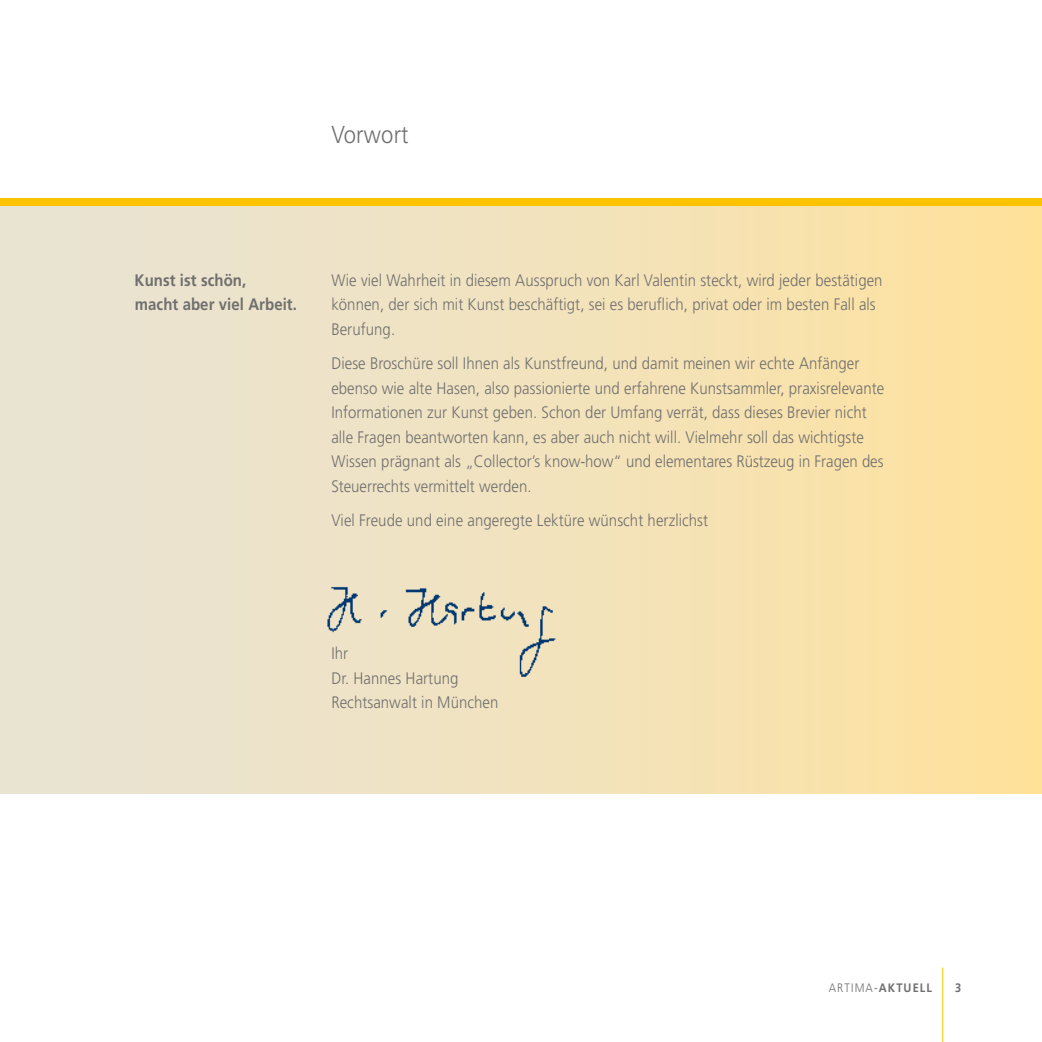
<style>
.page{position:relative;width:1042px;height:1042px;background:#fff}
.page>*{position:absolute;margin:0;border:0;box-sizing:border-box;transform-origin:0 0}
.t1{font:300 24.5px "Frutiger";letter-spacing:.01em;color:#706f6f;scale:.9 1}
.t2{font:300 16.62px/24.5px "Frutiger";letter-spacing:.005em;color:#706f6f;scale:.9 1}
.t3{font:700 16.62px/24.5px "Frutiger";letter-spacing:.005em;color:#706f6f;scale:.9 1}
.t4{font:300 12.25px "Frutiger";letter-spacing:.1em;color:#706f6f;scale:.9 1}
.t5{font:700 12.25px "Frutiger";color:#706f6f;scale:.9 1}
.s1{font-weight:700}
</style>
<div class="page">
<div style="left:0;top:206px;width:1042px;height:588px;background:linear-gradient(to right,#e7e4d8,#fee19f)"></div>
<hr style="left:942px;top:967px;width:1px;height:75px;background:#fdc300">
<div style="left:0;top:198px;width:1042px;height:8px;background:#fdc300"></div>
<img style="left:312px;top:564px;width:256px;height:115px">
<h1 class="t1" style="left:331px;top:125px;width:87px">Vorwort</h1>
<p class="t3" style="left:135px;top:269px;width:182px">Kunst ist schön,<br>macht aber viel Arbeit.</p>
<p class="t2" style="left:331px;top:269px;width:614px">Wie viel Wahrheit in diesem Ausspruch von Karl Valentin steckt, wird jeder bestätigen können, der sich mit Kunst beschäftigt, sei es beruflich, privat oder im besten Fall als<br>Berufung.</p>
<p class="t2" style="left:331px;top:352px;width:616px">Diese Broschüre soll Ihnen als Kunstfreund, und damit meinen wir echte Anfänger ebenso wie alte Hasen, also passionierte und erfahrene Kunstsammler, praxisrelevante Informationen zur Kunst geben. Schon der Umfang verrät, dass dieses Brevier nicht alle Fragen beantworten kann, es aber auch nicht will. Vielmehr soll das wichtigste Wissen prägnant als „Collector’s know-how“ und elementares Rüstzeug in Fragen des Steuerrechts vermittelt werden.</p>
<p class="t2" style="left:331px;top:509px;width:420px">Viel Freude und eine angeregte Lektüre wünscht herzlichst</p>
<p class="t2" style="left:331px;top:642px;width:187px">Ihr<br>Dr. Hannes Hartung<br>Rechtsanwalt in München</p>
<p class="t4" style="left:829px;top:983px;width:116px">ARTIMA-<span class="s1">AKTUELL</span></p>
<p class="t5" style="left:955px;top:983px;width:8px">3</p>
</div>
